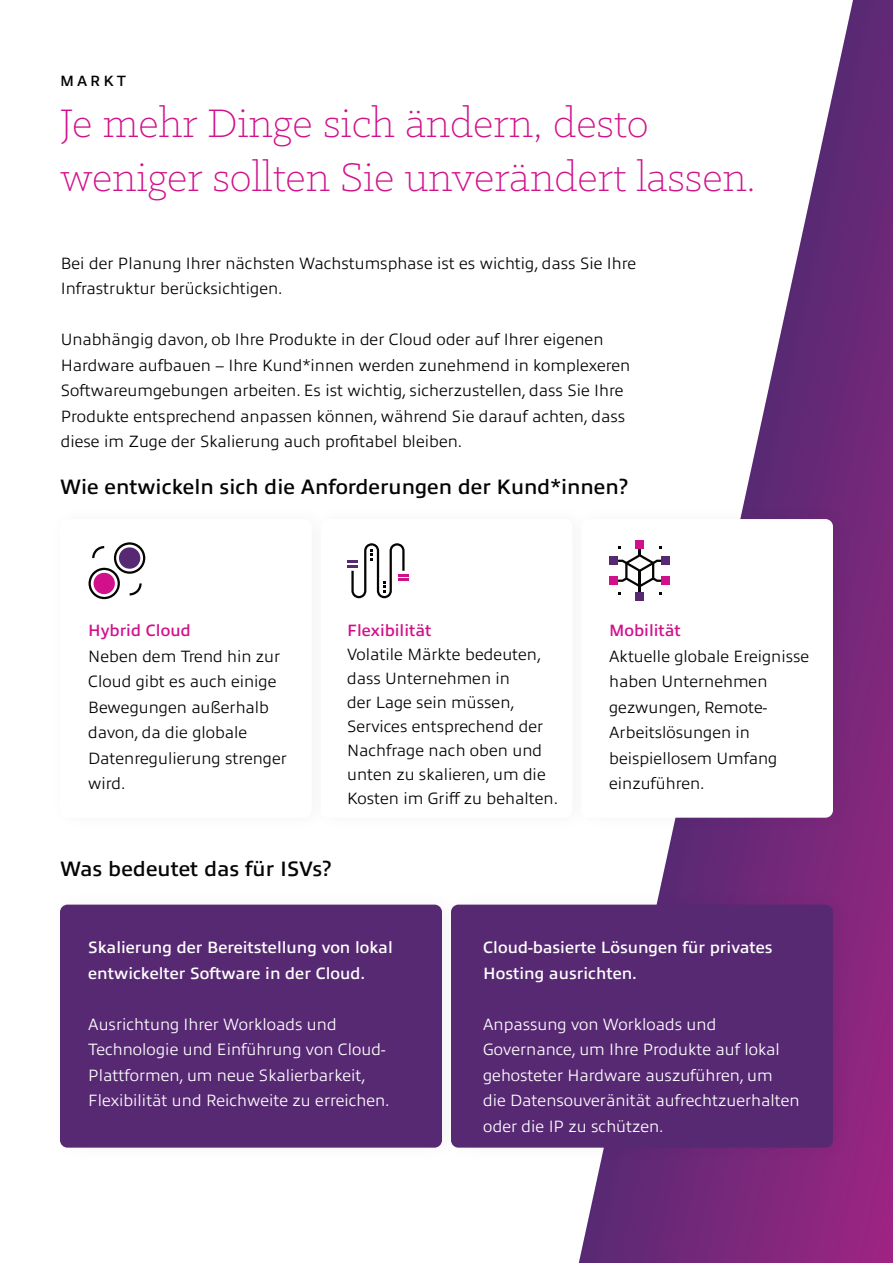
<style>
.page{position:relative;width:893px;height:1263px;background:#fff}
.page>*{position:absolute;margin:0;border:0;box-sizing:border-box;transform-origin:0 0}
.t1{font:300 45px/54px "Klinic Slab";color:#d1118b}
.t2{font:600 21px "Allumi Std";color:#040503}
.t3{font:300 16.5px/25.5px "Allumi Std";color:#040503}
.t4{font:300 16.5px/25.5px "Allumi Std";color:#fff}
.t5{font:600 16.5px/25.5px "Allumi Std";color:#fff}
.t6{font:600 16.5px "Allumi Std";color:#d1118b}
.t7{font:600 15px "Allumi Std";letter-spacing:.2em;color:#040503}
.t8{font:6px "Myriad Pro";color:#040503}
</style>
<div class="page">
<svg style="left:579px;top:0;width:314px;height:1263px"></svg>
<div style="left:60px;top:905px;width:382px;height:243px;background:#582973;border-radius:8px"></div>
<div style="left:439px;top:888px;width:415px;height:276px;background:#040503;opacity:.05"></div>
<div style="left:451px;top:905px;width:382px;height:243px;background:#582973;border-radius:8px"></div>
<div style="left:569px;top:502px;width:285px;height:332px;background:#040503;opacity:.05"></div>
<div style="left:581px;top:519px;width:252px;height:299px;background:#fff;border-radius:8px"></div>
<svg style="left:89px;top:542px;width:56px;height:57px"></svg>
<div style="left:609px;top:556px;width:9px;height:9px;background:#582973"></div>
<div style="left:661px;top:556px;width:9px;height:9px;background:#582973"></div>
<div style="left:661px;top:576px;width:9px;height:9px;background:#d1118b"></div>
<div style="left:609px;top:576px;width:9px;height:9px;background:#d1118b"></div>
<div style="left:635px;top:540px;width:9px;height:9px;background:#d1118b"></div>
<div style="left:635px;top:592px;width:9px;height:9px;background:#582973"></div>
<svg style="left:618px;top:547px;width:43px;height:48px"></svg>
<svg style="left:347px;top:543px;width:62px;height:55px"></svg>
<p class="t7" style="left:60px;top:72px;width:67px">MARKT</p>
<h1 class="t1" style="left:60px;top:95px;width:697px">Je mehr Dinge sich ändern, desto weniger sollten Sie unverändert lassen.</h1>
<p class="t3" style="left:61px;top:250px;width:577px">Bei der Planung Ihrer nächsten Wachstumsphase ist es wichtig, dass Sie Ihre<br>Infrastruktur berücksichtigen.</p>
<p class="t3" style="left:61px;top:327px;width:571px">Unabhängig davon, ob Ihre Produkte in der Cloud oder auf Ihrer eigenen Hardware aufbauen – Ihre Kund*innen werden zunehmend in komplexeren Softwareumgebungen arbeiten. Es ist wichtig, sicherzustellen, dass Sie Ihre Produkte entsprechend anpassen können, während Sie darauf achten, dass diese im Zuge der Skalierung auch profitabel bleiben.</p>
<p class="t2" style="left:60px;top:475px;width:570px">Wie entwickeln sich die Anforderungen der Kund*innen?</p>
<p class="t6" style="left:88px;top:622px;width:104px">Hybrid Cloud</p>
<p class="t3" style="left:88px;top:643px;width:200px">Neben dem Trend hin zur<br>Cloud gibt es auch einige<br>Bewegungen außerhalb davon, da die globale<br>Datenregulierung strenger wird.</p>
<p class="t6" style="left:347px;top:621px;width:86px">Flexibilität</p>
<p class="t3" style="left:347px;top:643px;width:212px;line-height:24px">Volatile Märkte bedeuten, dass Unternehmen in<br>der Lage sein müssen,<br>Services entsprechend der<br>Nachfrage nach oben und unten zu skalieren, um die<br>Kosten im Griff zu behalten.</p>
<p class="t8" style="left:365px;top:644px;width:25px">Flexibility</p>
<p class="t2" style="left:60px;top:857px;width:273px">Was bedeutet das für ISVs?</p>
<p class="t6" style="left:609px;top:622px;width:73px">Mobilität</p>
<p class="t3" style="left:609px;top:643px;width:202px">Aktuelle globale Ereignisse haben Unternehmen gezwungen, Remote-<br>Arbeitslösungen in beispiellosem Umfang einzuführen.</p>
<p class="t5" style="left:88px;top:935px;width:306px">Skalierung der Bereitstellung von lokal entwickelter Software in der Cloud.</p>
<p class="t4" style="left:88px;top:1011px;width:303px">Ausrichtung Ihrer Workloads und Technologie und Einführung von Cloud-Plattformen, um neue Skalierbarkeit, Flexibilität und Reichweite zu erreichen.</p>
<p class="t5" style="left:483px;top:935px;width:291px">Cloud-basierte Lösungen für privates<br>Hosting ausrichten.</p>
<p class="t4" style="left:483px;top:1011px;width:318px">Anpassung von Workloads und Governance, um Ihre Produkte auf lokal gehosteter Hardware auszuführen, um die Datensouveränität aufrechtzuerhalten oder die IP zu schützen.</p>
</div>
